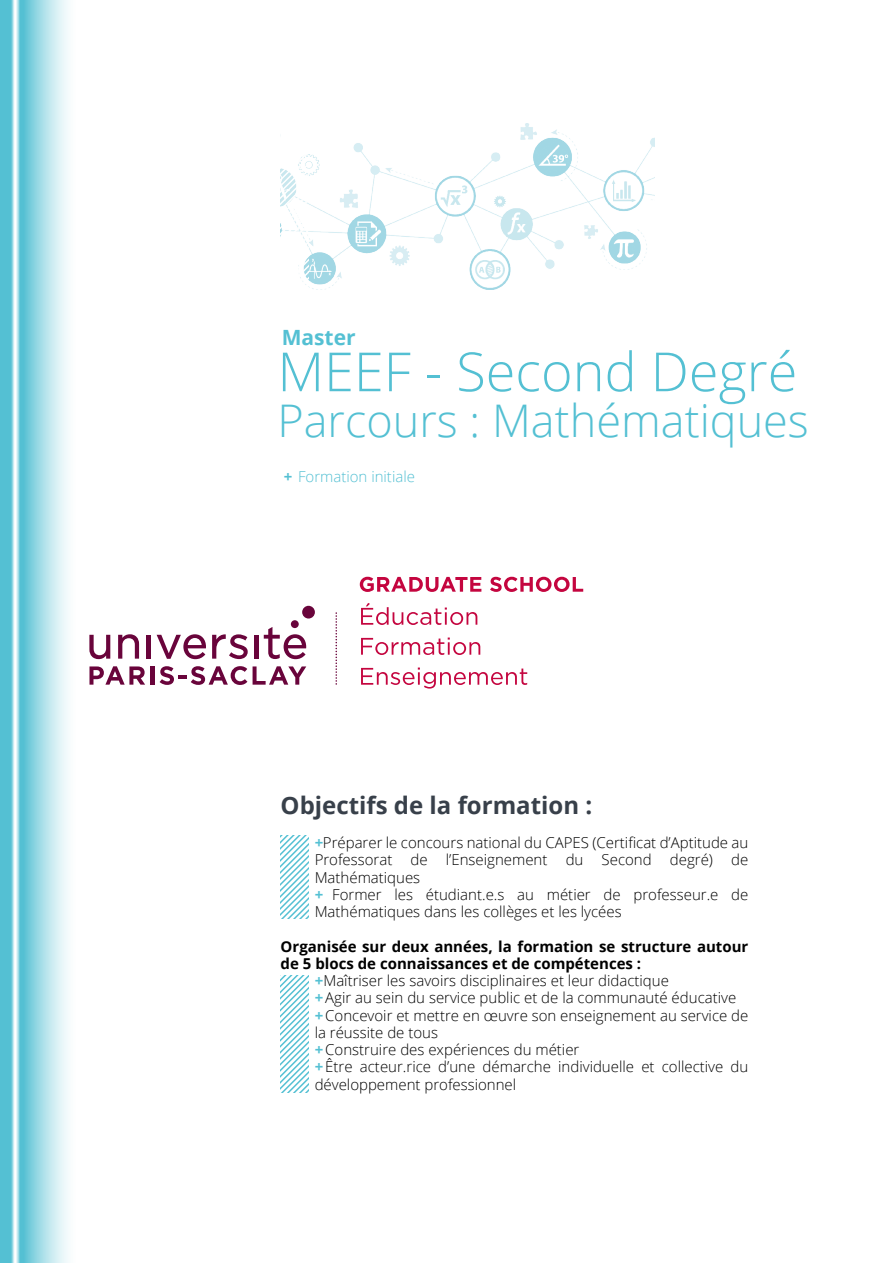
<style>
.page{position:relative;width:893px;height:1263px;background:#fff}
.page>*{position:absolute;margin:0;border:0;box-sizing:border-box;transform-origin:0 0}
.t1{font:300 54px "Open Sans";color:#54c0d3}
.t2{font:300 45px "Open Sans";color:#54c0d3}
.t3{font:700 24px "Open Sans";color:#38404a}
.t4{font:700 21px "Open Sans";color:#54c0d3}
.t5{font:300 15px/17.2px "Open Sans";color:#000}
.t6{font:700 15px "Open Sans";color:#000}
.t7{font:300 15px "Open Sans";color:#54c0d3}
.s1{font-weight:700}
.s2{font-weight:700;color:#54c0d3}
</style>
<div class="page">
<svg style="left:0;top:0;width:68px;height:1263px;background:#9ddae5"></svg>
<svg style="left:335px;top:612px;width:2px;height:73px"></svg>
<div style="left:302px;top:606px;width:13px;height:12px;background:#69043b;border-radius:50%"></div>
<div style="left:291px;top:620px;width:8px;height:8px;background:#69043b;border-radius:50%"></div>
<hr style="left:147px;top:635px;width:4px;height:24px;background:#69043b">
<svg style="left:89px;top:635px;width:21px;height:24px"></svg>
<svg style="left:118px;top:634px;width:21px;height:25px"></svg>
<svg style="left:157px;top:634px;width:49px;height:25px"></svg>
<svg style="left:264px;top:627px;width:42px;height:32px"></svg>
<svg style="left:212px;top:634px;width:36px;height:25px"></svg>
<div style="left:254px;top:635px;width:5px;height:24px;background:#69043b"></div>
<svg style="left:253px;top:666px;width:53px;height:19px"></svg>
<svg style="left:89px;top:666px;width:56px;height:19px"></svg>
<hr style="left:150px;top:666px;width:4px;height:19px;background:#69043b">
<svg style="left:160px;top:666px;width:87px;height:19px"></svg>
<svg style="left:361px;top:667px;width:166px;height:22px"></svg>
<svg style="left:361px;top:637px;width:119px;height:18px"></svg>
<svg style="left:361px;top:603px;width:116px;height:22px"></svg>
<svg style="left:360px;top:577px;width:223px;height:15px"></svg>
<img style="left:308px;top:123px;width:347px;height:167px">
<svg style="left:281px;top:836px;width:27px;height:82px"></svg>
<svg style="left:281px;top:975px;width:27px;height:118px"></svg>
<svg style="left:281px;top:155px;width:27px;height:130px"></svg>
<h3 class="t4" style="left:282px;top:322px;width:75px">Master</h3>
<h1 class="t1" style="left:277px;top:335px;width:521px">MEEF - Second Degré</h1>
<h2 class="t2" style="left:277px;top:390px;width:533px">Parcours : Mathématiques</h2>
<p class="t7" style="left:284px;top:466px;width:133px"><span class="s1">+</span> Formation initiale</p>
<h3 class="t3" style="left:281px;top:788px;width:313px">Objectifs de la formation :</h3>
<p class="t5" style="left:315px;top:834px;width:435px"><span class="s2">+</span>Préparer le concours national du CAPES (Certificat d’Aptitude au Professorat de l’Enseignement du Second degré) de Mathématiques<br><span class="s2">+</span> Former les étudiant.e.s au métier de professeur.e de Mathématiques dans les collèges et les lycées</p>
<p class="t6" style="left:281px;top:935px;width:469px">Organisée sur deux années, la formation se structure autour</p>
<p class="t6" style="left:281px;top:953px;width:362px">de 5 blocs de connaissances et de compétences :</p>
<p class="t5" style="left:315px;top:972px;width:356px"><span class="s2">+</span>Maîtriser les savoirs disciplinaires et leur didactique</p>
<p class="t5" style="left:315px;top:989px;width:423px"><span class="s2">+</span>Agir au sein du service public et de la communauté éducative</p>
<p class="t5" style="left:315px;top:1006px;width:435px"><span class="s2">+</span>Concevoir et mettre en œuvre son enseignement au service de</p>
<p class="t5" style="left:315px;top:1023px;width:125px">la réussite de tous</p>
<p class="t5" style="left:315px;top:1041px;width:266px"><span class="s2">+</span>Construire des expériences du métier</p>
<p class="t5" style="left:315px;top:1058px;width:435px"><span class="s2">+</span>Être acteur.rice d’une démarche individuelle et collective du</p>
<p class="t5" style="left:315px;top:1075px;width:203px">développement professionnel</p>
</div>
